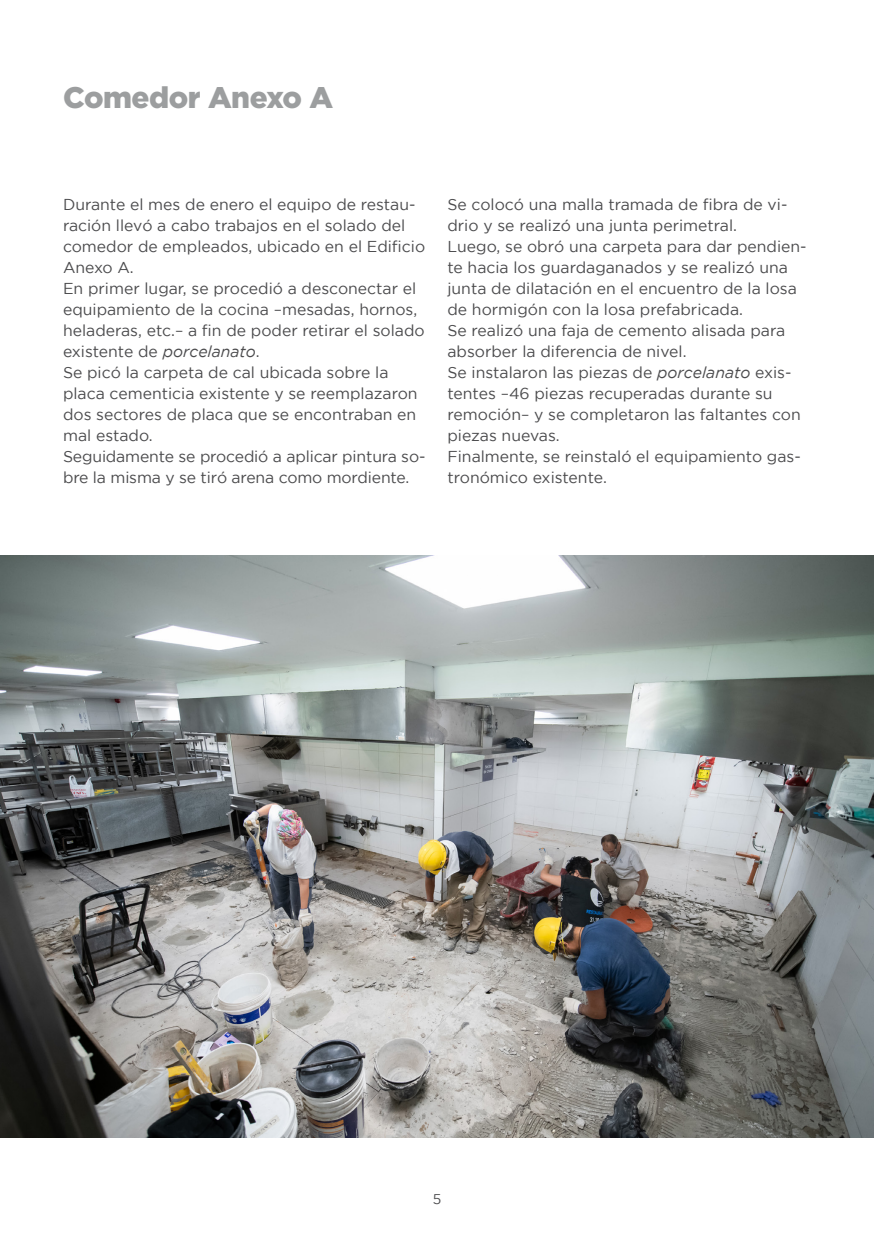
<style>
.page{position:relative;width:874px;height:1241px;background:#fff}
.page>*{position:absolute;margin:0;border:0;box-sizing:border-box;transform-origin:0 0}
.t1{font:900 29.75px "Gotham";letter-spacing:-.015em;color:#9c9e9f}
.t2{font:15.75px/21px "Gotham";color:#4b4b4d}
.t3{font:14px "Gotham";color:#4b4b4d}
.s1{font-style:italic}
</style>
<div class="page">
<img style="left:0;top:555px;width:873px;height:582px">
<h1 class="t1" style="left:63px;top:80px;width:271px">Comedor Anexo A</h1>
<p class="t2" style="left:63px;top:194px;width:364px">Durante el mes de enero el equipo de restau&shy;ración llevó a cabo trabajos en el solado del comedor de empleados, ubicado en el Edificio Anexo A.<br>En primer lugar, se procedió a desconectar el equipamiento de la cocina –mesadas, hornos, heladeras, etc.– a fin de poder retirar el solado existente de <span class="s1">porcelanato</span>.<br>Se picó la carpeta de cal ubicada sobre la placa cementicia existente y se reemplazaron dos sectores de placa que se encontraban en mal estado.<br>Seguidamente se procedió a aplicar pintura so&shy;bre la misma y se tiró arena como mordiente.</p>
<p class="t2" style="left:447px;top:194px;width:360px">Se colocó una malla tramada de fibra de vi&shy;drio y se realizó una junta perimetral.<br>Luego, se obró una carpeta para dar pendien&shy;te hacia los guardaganados y se realizó una junta de dilatación en el encuentro de la losa de hormigón con la losa prefabricada.<br>Se realizó una faja de cemento alisada para absorber la diferencia de nivel.<br>Se instalaron las piezas de <span class="s1">porcelanato</span> exis&shy;tentes –46 piezas recuperadas durante su remoción– y se completaron las faltantes con piezas nuevas.<br>Finalmente, se reinstaló el equipamiento gas&shy;tronómico existente.</p>
<p class="t3" style="left:432px;top:1190px;width:10px">5</p>
</div>
